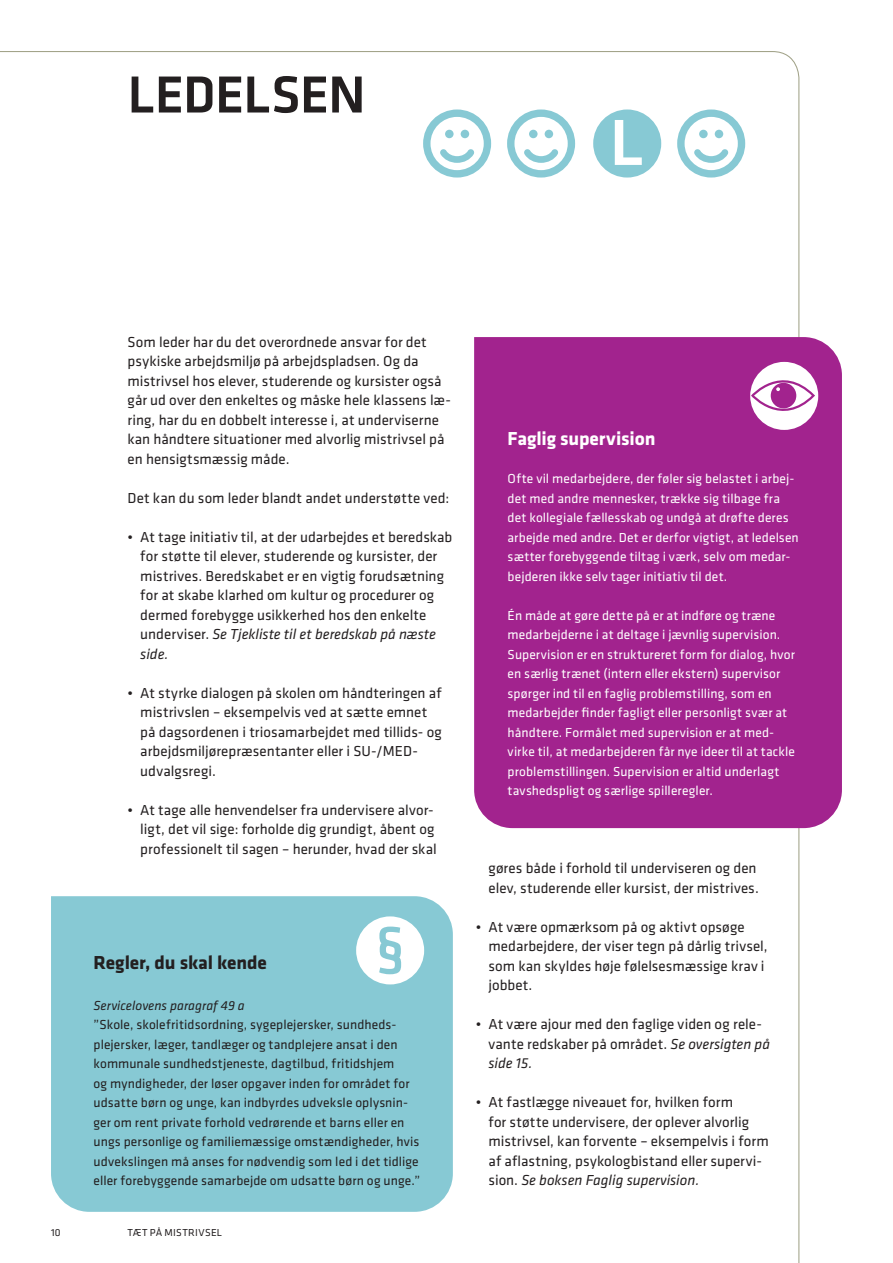
<style>
.page{position:relative;width:893px;height:1263px;background:#fff}
.page>*{position:absolute;margin:0;border:0;box-sizing:border-box;transform-origin:0 0}
.Rubrik-1{font:500 54px "Klavika";letter-spacing:-.01em;color:#231f20}
.Boksrubrik{font:700 19.5px "Klavika";letter-spacing:-.005em;color:#231f20}
.Boksrubrik-2{font:700 19.5px "Klavika";letter-spacing:-.005em;color:#fff}
.Brød-indryk{font:15px/19.5px "Klavika";color:#231f20}
.Brød{font:15px/19.5px "Klavika";color:#231f20}
.Boksbrød{font:13.5px/19.5px "Klavika";letter-spacing:.005em;color:#fff}
.Boksbrød-2{font:13.5px/19.5px "Klavika";letter-spacing:.005em;color:#231f20}
.Boksbrød-3{font:italic 13.5px "Klavika";color:#231f20}
.t1{font:10.5px "Klavika";letter-spacing:.025em;color:#231f20}
.s1{font-style:italic}
</style>
<div class="page">
<div style="left:474px;top:337px;width:368px;height:491px;background:#a2238e"></div>
<div style="left:51px;top:896px;width:402px;height:316px;background:#87c9d4"></div>
<div style="left:593px;top:109px;width:68px;height:69px;background:#87c9d4;border-radius:50%"></div>
<svg style="left:677px;top:109px;width:68px;height:69px"></svg>
<div style="left:699px;top:130px;width:9px;height:8px;background:#87c9d4;border-radius:50%"></div>
<div style="left:715px;top:130px;width:8px;height:8px;background:#87c9d4;border-radius:50%"></div>
<svg style="left:423px;top:109px;width:68px;height:69px"></svg>
<div style="left:445px;top:130px;width:9px;height:8px;background:#87c9d4;border-radius:50%"></div>
<div style="left:461px;top:130px;width:8px;height:8px;background:#87c9d4;border-radius:50%"></div>
<svg style="left:507px;top:109px;width:68px;height:69px"></svg>
<div style="left:529px;top:130px;width:9px;height:8px;background:#87c9d4;border-radius:50%"></div>
<div style="left:545px;top:130px;width:8px;height:8px;background:#87c9d4;border-radius:50%"></div>
<svg style="left:615px;top:120px;width:27px;height:45px"></svg>
<svg style="left:356px;top:916px;width:68px;height:68px"></svg>
<svg style="left:750px;top:364px;width:67px;height:64px"></svg>
<p class="Rubrik-1" style="left:128px;top:58px;width:240px">LEDELSEN</p>
<p class="Brød" style="left:128px;top:331px;width:325px">Som leder har du det overordnede ansvar for det psykiske arbejdsmiljø på arbejdspladsen. Og da mistrivsel hos elever, studerende og kursister også går ud over den enkeltes og måske hele klassens læ&shy;ring, har du en dobbelt interesse i, at underviserne kan håndtere situationer med alvorlig mistrivsel på en hensigtsmæssig måde.</p>
<p class="Brød" style="left:128px;top:487px;width:323px">Det kan du som leder blandt andet understøtte ved:</p>
<p class="Brød-indryk" style="left:140px;top:526px;width:314px;text-indent:-13px">• At tage initiativ til, at der udarbejdes et beredskab for støtte til elever, studerende og kursister, der mistrives. Beredskabet er en vigtig forudsætning for at skabe klarhed om kultur og procedurer og dermed forebygge usikkerhed hos den enkelte underviser. <span class="s1">Se Tjekliste til et beredskab på næste side.</span></p>
<p class="Brød-indryk" style="left:140px;top:682px;width:303px;text-indent:-13px">• At styrke dialogen på skolen om håndteringen af mistrivslen – eksempelvis ved at sætte emnet på dagsordenen i triosamarbejdet med tillids- og arbejdsmiljørepræsentanter eller i SU-/MED&shy;udvalgsregi.</p>
<p class="Brød-indryk" style="left:140px;top:799px;width:298px;text-indent:-13px">• At tage alle henvendelser fra undervisere alvor&shy;ligt, det vil sige: forholde dig grundigt, åbent og professionelt til sagen – herunder, hvad der skal</p>
<p class="Boksrubrik" style="left:94px;top:949px;width:175px">Regler, du skal kende</p>
<p class="Boksbrød-3" style="left:94px;top:997px;width:153px">Servicelovens paragraf 49 a</p>
<p class="Boksbrød-2" style="left:94px;top:1014px;width:328px">”Skole, skolefritidsordning, sygeplejersker, sundheds&shy;plejersker, læger, tandlæger og tandplejere ansat i den kommunale sundhedstjeneste, dagtilbud, fritidshjem<br>og myndigheder, der løser opgaver inden for området for udsatte børn og unge, kan indbyrdes udveksle oplysnin&shy;ger om rent private forhold vedrørende et barns eller en ungs personlige og familiemæssige omstændigheder, hvis udvekslingen må anses for nødvendig som led i det tidlige eller forebyggende samarbejde om udsatte børn og unge.”</p>
<p class="t1" style="left:51px;top:1225px;width:11px">10</p>
<p class="t1" style="left:128px;top:1225px;width:96px">TÆT PÅ MISTRIVSEL</p>
<p class="Boksrubrik-2" style="left:508px;top:424px;width:149px">Faglig supervision</p>
<p class="Boksbrød" style="left:508px;top:468px;width:293px">Ofte vil medarbejdere, der føler sig belastet i arbej&shy;det med andre mennesker, trække sig tilbage fra det kollegiale fællesskab og undgå at drøfte deres arbejde med andre. Det er derfor vigtigt, at ledelsen sætter forebyggende tiltag i værk, selv om medar&shy;bejderen ikke selv tager initiativ til det.</p>
<p class="Boksbrød" style="left:508px;top:605px;width:289px">Én måde at gøre dette på er at indføre og træne medarbejderne i at deltage i jævnlig supervision.<br>Supervision er en struktureret form for dialog, hvor en særlig trænet (intern eller ekstern) supervisor spørger ind til en faglig problemstilling, som en medarbejder finder fagligt eller personligt svær at håndtere. Formålet med supervision er at med&shy;virke til, at medarbejderen får nye ideer til at tackle problemstillingen. Supervision er altid underlagt tavshedspligt og særlige spilleregler.</p>
<p class="Brød-indryk" style="left:488px;top:858px;width:272px">gøres både i forhold til underviseren og den elev, studerende eller kursist, der mistrives.</p>
<p class="Brød-indryk" style="left:488px;top:916px;width:281px;text-indent:-13px">• At være opmærksom på og aktivt opsøge medarbejdere, der viser tegn på dårlig trivsel, som kan skyldes høje følelsesmæssige krav i jobbet.</p>
<p class="Brød-indryk" style="left:488px;top:1014px;width:283px;text-indent:-13px">• At være ajour med den faglige viden og rele&shy;vante redskaber på området. <span class="s1">Se oversigten på side 15.</span></p>
<p class="Brød-indryk" style="left:488px;top:1092px;width:282px;text-indent:-13px">• At fastlægge niveauet for, hvilken form<br>for støtte undervisere, der oplever alvorlig mistrivsel, kan forvente – eksempelvis i form af aflastning, psykologbistand eller supervi&shy;sion. <span class="s1">Se boksen Faglig supervision.</span></p>
</div>
